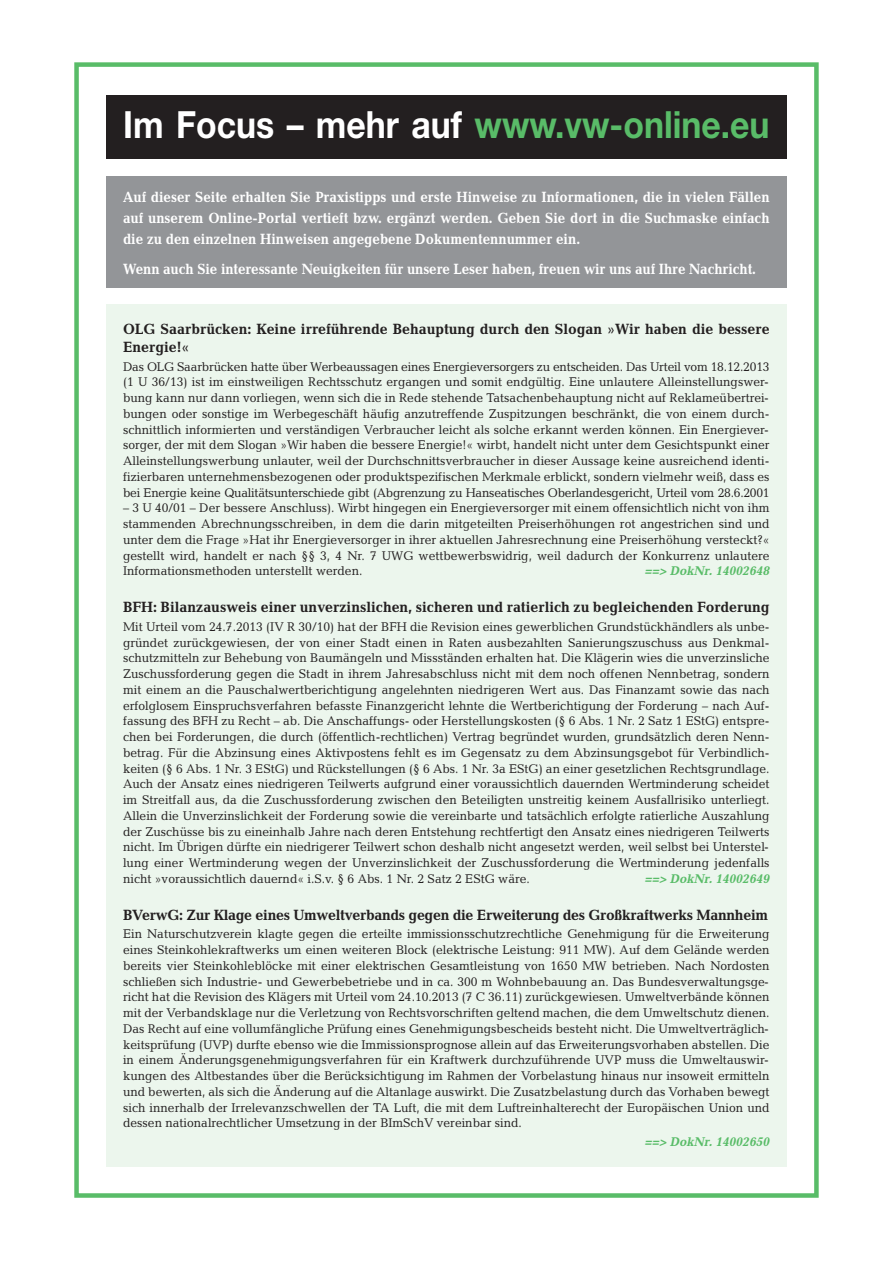
<style>
.page{position:relative;width:895px;height:1264px;background:#fff}
.page>*{position:absolute;margin:0;border:0;box-sizing:border-box;transform-origin:0 0}
.t1{font:700 37.5px "Helvetica Neue";color:#59bc68;scale:.9 1}
.t2{font:700 15px/21px "Candida";letter-spacing:-.005em;color:#fff;text-align:justify;scale:.9 1}
.t3{font:700 15px/17.9px "Candida";color:#231f20;scale:.95 1}
.t4{font:700 15px "Candida";letter-spacing:-.02em;color:#231f20;scale:.95 1}
.t5{font:12.75px/15.8px "Candida";color:#231f20;text-align:justify;scale:.95 1}
.t6{font:italic 700 12.75px "Candida";color:#59bc68;scale:.95 1}
.s1{color:#fff}
</style>
<div class="page">
<div style="left:74px;top:62px;width:744px;height:1135px;border:4px solid #59bc68"></div>
<div style="left:106px;top:95px;width:680px;height:64px;background:#231f20"></div>
<div style="left:106px;top:177px;width:680px;height:111px;background:#939598"></div>
<div style="left:106px;top:304px;width:680px;height:863px;background:#ecf6ed"></div>
<p class="t1" style="left:123px;top:101px;width:720px"><span class="s1">Im Focus – mehr auf</span> www.vw-online.eu</p>
<p class="t2" style="left:123px;top:188px;width:720px">Auf dieser Seite erhalten Sie Praxistipps und erste Hinweise zu Informationen, die in vielen Fällen auf unserem Online-Portal vertieft bzw. ergänzt werden. Geben Sie dort in die Suchmaske einfach die zu den einzelnen Hinweisen angegebene Dokumentennummer ein.</p>
<p class="t2" style="left:123px;top:260px;width:704px">Wenn auch Sie interessante Neuigkeiten für unsere Leser haben, freuen wir uns auf Ihre Nachricht.</p>
<p class="t3" style="left:123px;top:322px;width:682px">OLG Saarbrücken: Keine irreführende Behauptung durch den Slogan »Wir haben die bessere<br>Energie!«</p>
<p class="t5" style="left:123px;top:360px;width:682px">Das OLG Saarbrücken hatte über Werbeaussagen eines Energieversorgers zu entscheiden. Das Urteil vom 18.12.2013 (1 U 36/13) ist im einstweiligen Rechtsschutz ergangen und somit endgültig. Eine unlautere Alleinstellungswer&shy;bung kann nur dann vorliegen, wenn sich die in Rede stehende Tatsachenbehauptung nicht auf Reklameübertrei&shy;bungen oder sonstige im Werbegeschäft häufig anzutreffende Zuspitzungen beschränkt, die von einem durch&shy;schnittlich informierten und verständigen Verbraucher leicht als solche erkannt werden können. Ein Energiever&shy;sorger, der mit dem Slogan »Wir haben die bessere Energie!« wirbt, handelt nicht unter dem Gesichtspunkt einer Alleinstellungswerbung unlauter, weil der Durchschnittsverbraucher in dieser Aussage keine ausreichend identi&shy;fizierbaren unternehmensbezogenen oder produktspezifischen Merkmale erblickt, sondern vielmehr weiß, dass es bei Energie keine Qualitätsunterschiede gibt (Abgrenzung zu Hanseatisches Oberlandesgericht, Urteil vom 28.6.2001</p>
<p class="t5" style="left:123px;top:501px;width:682px">– 3 U 40/01 – Der bessere Anschluss). Wirbt hingegen ein Energieversorger mit einem offensichtlich nicht von ihm stammenden Abrechnungsschreiben, in dem die darin mitgeteilten Preiserhöhungen rot angestrichen sind und unter dem die Frage »Hat ihr Energieversorger in ihrer aktuellen Jahresrechnung eine Preiserhöhung versteckt?« gestellt wird, handelt er nach §§ 3, 4 Nr. 7 UWG wettbewerbswidrig, weil dadurch der Konkurrenz unlautere Informationsmethoden unterstellt werden.</p>
<p class="t6" style="left:644px;top:567px;width:135px">==&gt; DokNr. 14002648</p>
<p class="t3" style="left:123px;top:600px;width:682px">BFH: Bilanzausweis einer unverzinslichen, sicheren und ratierlich zu begleichenden Forderung</p>
<p class="t5" style="left:123px;top:620px;width:682px">Mit Urteil vom 24.7.2013 (IV R 30/10) hat der BFH die Revision eines gewerblichen Grundstückhändlers als unbe&shy;gründet zurückgewiesen, der von einer Stadt einen in Raten ausbezahlten Sanierungszuschuss aus Denkmal&shy;schutzmitteln zur Behebung von Baumängeln und Missständen erhalten hat. Die Klägerin wies die unverzinsliche Zuschussforderung gegen die Stadt in ihrem Jahresabschluss nicht mit dem noch offenen Nennbetrag, sondern mit einem an die Pauschalwertberichtigung angelehnten niedrigeren Wert aus. Das Finanzamt sowie das nach erfolglosem Einspruchsverfahren befasste Finanzgericht lehnte die Wertberichtigung der Forderung – nach Auf&shy;fassung des BFH zu Recht – ab. Die Anschaffungs- oder Herstellungskosten (§ 6 Abs. 1 Nr. 2 Satz 1 EStG) entspre&shy;chen bei Forderungen, die durch (öffentlich-rechtlichen) Vertrag begründet wurden, grundsätzlich deren Nenn&shy;betrag. Für die Abzinsung eines Aktivpostens fehlt es im Gegensatz zu dem Abzinsungsgebot für Verbindlich&shy;keiten (§ 6 Abs. 1 Nr. 3 EStG) und Rückstellungen (§ 6 Abs. 1 Nr. 3a EStG) an einer gesetzlichen Rechtsgrundlage.<br>Auch der Ansatz eines niedrigeren Teilwerts aufgrund einer voraussichtlich dauernden Wertminderung scheidet im Streitfall aus, da die Zuschussforderung zwischen den Beteiligten unstreitig keinem Ausfallrisiko unterliegt.<br>Allein die Unverzinslichkeit der Forderung sowie die vereinbarte und tatsächlich erfolgte ratierliche Auszahlung der Zuschüsse bis zu eineinhalb Jahre nach deren Entstehung rechtfertigt den Ansatz eines niedrigeren Teilwerts nicht. Im Übrigen dürfte ein niedrigerer Teilwert schon deshalb nicht angesetzt werden, weil selbst bei Unterstel&shy;lung einer Wertminderung wegen der Unverzinslichkeit der Zuschussforderung die Wertminderung jedenfalls nicht »voraussichtlich dauernd« i.S.v. § 6 Abs. 1 Nr. 2 Satz 2 EStG wäre.</p>
<p class="t6" style="left:644px;top:874px;width:135px">==&gt; DokNr. 14002649</p>
<p class="t4" style="left:123px;top:909px;width:680px">BVerwG: Zur Klage eines Umweltverbands gegen die Erweiterung des Großkraftwerks Mannheim</p>
<p class="t5" style="left:123px;top:927px;width:682px">Ein Naturschutzverein klagte gegen die erteilte immissionsschutzrechtliche Genehmigung für die Erweiterung eines Steinkohlekraftwerks um einen weiteren Block (elektrische Leistung: 911 MW). Auf dem Gelände werden bereits vier Steinkohleblöcke mit einer elektrischen Gesamtleistung von 1650 MW betrieben. Nach Nordosten schließen sich Industrie- und Gewerbebetriebe und in ca. 300 m Wohnbebauung an. Das Bundesverwaltungsge&shy;richt hat die Revision des Klägers mit Urteil vom 24.10.2013 (7 C 36.11) zurückgewiesen. Umweltverbände können mit der Verbandsklage nur die Verletzung von Rechtsvorschriften geltend machen, die dem Umweltschutz dienen.<br>Das Recht auf eine vollumfängliche Prüfung eines Genehmigungsbescheids besteht nicht. Die Umweltverträglich&shy;keitsprüfung (UVP) durfte ebenso wie die Immissionsprognose allein auf das Erweiterungsvorhaben abstellen. Die in einem Änderungsgenehmigungsverfahren für ein Kraftwerk durchzuführende UVP muss die Umweltauswir&shy;kungen des Altbestandes über die Berücksichtigung im Rahmen der Vorbelastung hinaus nur insoweit ermitteln und bewerten, als sich die Änderung auf die Altanlage auswirkt. Die Zusatzbelastung durch das Vorhaben bewegt sich innerhalb der Irrelevanzschwellen der TA Luft, die mit dem Luftreinhalterecht der Europäischen Union und dessen nationalrechtlicher Umsetzung in der BImSchV vereinbar sind.</p>
<p class="t6" style="left:644px;top:1137px;width:135px">==&gt; DokNr. 14002650</p>
</div>
